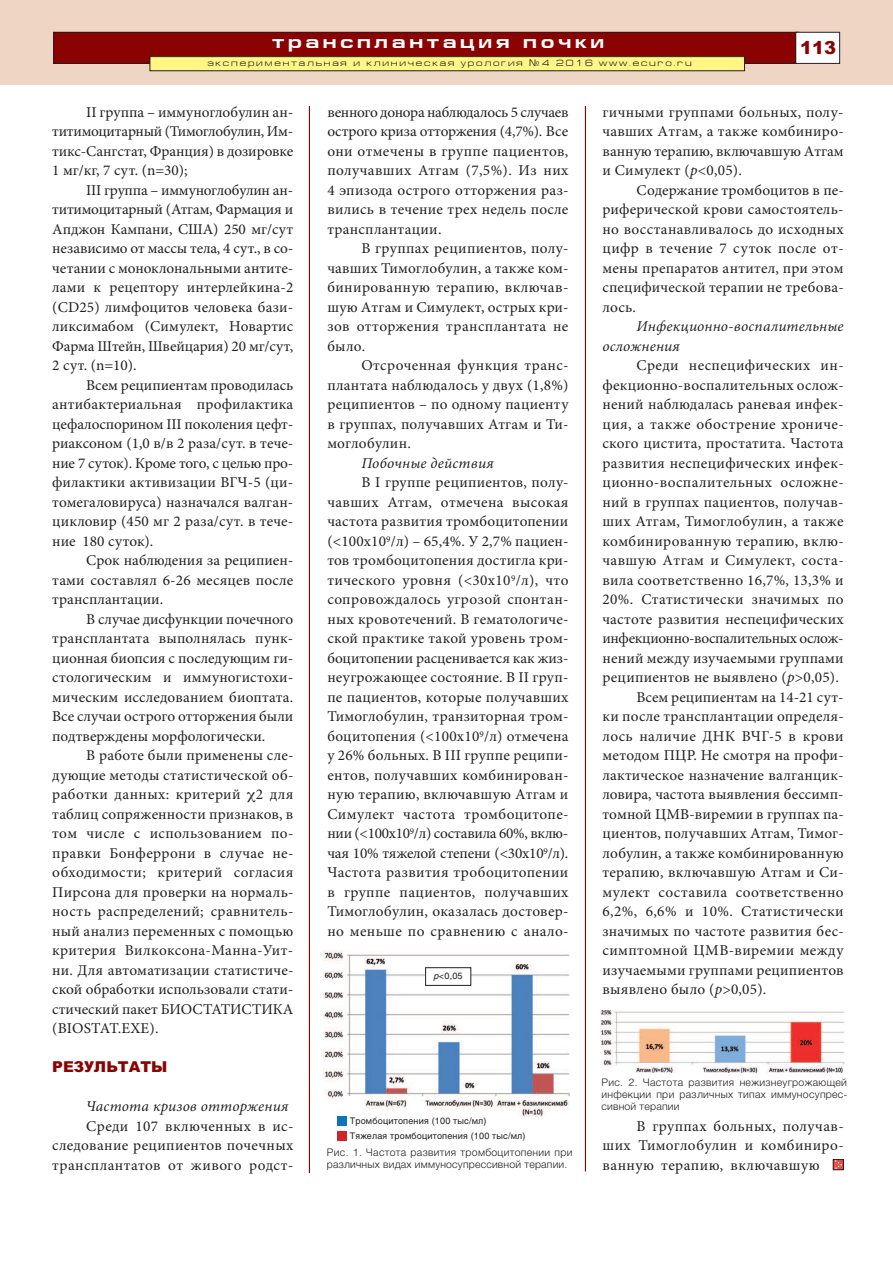
<style>
.page{position:relative;width:893px;height:1263px;background:#fff}
.page>*{position:absolute;margin:0;border:0;box-sizing:border-box;transform-origin:0 0}
.t1{font:700 18px "Europe Ext";letter-spacing:.2em;color:#fff}
.t2{font:900 18px "Arial";color:#8b0202}
.t3{font:15px/19.5px "Minion Pro";letter-spacing:.015em;color:#231f20;text-align:justify}
.t4{font:italic 15px/19.5px "Minion Pro";letter-spacing:.015em;color:#231f20}
.t5{font:15px "Minion Pro";letter-spacing:-.025em;color:#231f20}
.t6{font:900 15px "Arial";color:#8b0202}
.t7{font:300 10.5px/12px "Helvetica";letter-spacing:.03em;color:#231f20}
.t8{font:9px/15px "Helios";letter-spacing:.02em;color:#231f20}
.t9{font:9px "Europe Ext Normal";letter-spacing:.2em;color:#231f20}
.s1{font-family:"Europe"}
.s2{font-style:italic}
</style>
<div class="page">
<div style="left:0;top:0;width:893px;height:85px;background:#eed5c4"></div>
<div style="left:54px;top:32px;width:745px;height:31px;background:#8b0202"></div>
<div style="left:53px;top:32px;width:746px;height:32px;border:1px solid #231f20"></div>
<div style="left:796px;top:32px;width:44px;height:31px;background:#fff"></div>
<div style="left:795px;top:32px;width:45px;height:32px;border:1px solid #231f20"></div>
<div style="left:150px;top:57px;width:594px;height:14px;background:#fff685"></div>
<div style="left:150px;top:56px;width:595px;height:15px;border:1px solid #231f20"></div>
<hr style="left:585px;top:106px;width:1px;height:1065px;background:#8b0202">
<hr style="left:309px;top:106px;width:1px;height:1067px;background:#8b0202">
<div style="left:833px;top:1159px;width:11px;height:11px;border:1px solid #231f20"></div>
<svg style="left:834px;top:1159px;width:9px;height:10px"></svg>
<img style="left:323px;top:950px;width:247px;height:167px">
<div style="left:337px;top:1116px;width:9px;height:10px;background:#0c74bc"></div>
<div style="left:337px;top:1131px;width:9px;height:9px;background:#d1232a"></div>
<div style="left:426px;top:968px;width:45px;height:17px;background:#fff"></div>
<div style="left:425px;top:967px;width:46px;height:19px;border:1px solid #231f20"></div>
<img style="left:600px;top:1009px;width:245px;height:63px">
<p class="t1" style="left:272px;top:31px;width:333px">трансплантация почки</p>
<p class="t9" style="left:207px;top:58px;width:486px">экспериментальная и клиническая урология <span class="s1">¹</span>4 2016 www.ecuro.ru</p>
<p class="t2" style="left:800px;top:37px;width:38px">113</p>
<p class="t3" style="left:52px;top:104px;width:243px;text-indent:34px">II группа – иммуноглобулин ан&shy;титимоцитарный (Тимоглобулин, Им&shy;тикс-Сангстат, Франция) в дозировке 1 мг/кг, 7 сут. (n=30);</p>
<p class="t3" style="left:52px;top:182px;width:243px;text-indent:34px">III группа – иммуноглобулин ан&shy;титимоцитарный (Атгам, Фармация и Апджон Кампани, США) 250 мг/сут независимо от массы тела, 4 сут., в со&shy;четании с моноклональными антите&shy;лами к рецептору интерлейкина-2 (CD25) лимфоцитов человека бази&shy;ликсимабом (Симулект, Новартис Фарма Штейн, Швейцария) 20 мг/сут, 2 сут. (n=10).</p>
<p class="t3" style="left:52px;top:377px;width:243px;text-indent:34px">Всем реципиентам проводилась антибактериальная профилактика цефалоспорином III поколения цефт&shy;риаксоном (1,0 в/в 2 раза/сут. в тече&shy;ние 7 суток). Кроме того, с целью про&shy;филактики активизации ВГЧ-5 (ци&shy;томегаловируса) назначался валган&shy;цикловир (450 мг 2 раза/сут. в тече&shy;ние 180 суток).</p>
<p class="t3" style="left:52px;top:552px;width:243px;text-indent:34px">Срок наблюдения за реципиен&shy;тами составлял 6-26 месяцев после трансплантации.</p>
<p class="t3" style="left:52px;top:611px;width:243px;text-indent:34px">В случае дисфункции почечного трансплантата выполнялась пунк&shy;ционная биопсия с последующим ги&shy;стологическим и иммуногистохи&shy;мическим исследованием биоптата.<br>Все случаи острого отторжения были подтверждены морфологически.</p>
<p class="t3" style="left:52px;top:747px;width:243px;text-indent:34px">В работе были применены сле&shy;дующие методы статистической об&shy;работки данных: критерий 2 для таблиц сопряженности признаков, в том числе с использованием по&shy;правки Бонферрони в случае не&shy;обходимости; критерий согласия Пирсона для проверки на нормаль&shy;ность распределений; сравнитель&shy;ный анализ переменных с помощью критерия Вилкоксона-Манна-Уит&shy;ни. Для автоматизации статистиче&shy;ской обработки использовали стати&shy;стический пакет БИОСТАТИСТИКА (BIOSTAT.EXE).</p>
<p class="t6" style="left:52px;top:1058px;width:117px">РЕЗУЛЬТАТЫ</p>
<p class="t4" style="left:86px;top:1098px;width:204px">Частота кризов отторжения</p>
<p class="t3" style="left:52px;top:1118px;width:243px;text-indent:34px">Среди 107 включенных в ис&shy;следование реципиентов почечных трансплантатов от живого родст-</p>
<p class="t3" style="left:327px;top:104px;width:243px">венного донора наблюдалось 5 случаев острого криза отторжения (4,7%). Все они отмечены в группе пациентов, получавших Атгам (7,5%). Из них 4 эпизода острого отторжения раз&shy;вились в течение трех недель после трансплантации.</p>
<p class="t3" style="left:327px;top:240px;width:243px;text-indent:34px">В группах реципиентов, полу&shy;чавших Тимоглобулин, а также ком&shy;бинированную терапию, включав&shy;шую Aтгам и Симулект, острых кри&shy;зов отторжения трансплантата не было.</p>
<p class="t3" style="left:327px;top:357px;width:243px;text-indent:34px">Отсроченная функция транс&shy;плантата наблюдалось у двух (1,8%) реципиентов – по одному пациенту в группах, получавших Атгам и Ти&shy;моглобулин.</p>
<p class="t4" style="left:361px;top:455px;width:134px">Побочные действия</p>
<p class="t3" style="left:327px;top:474px;width:243px;text-indent:34px">В I группе реципиентов, полу&shy;чавших Атгам, отмечена высокая частота развития тромбоцитопении (&lt;100x10<sup>9</sup>/л) – 65,4%. У 2,7% пациен&shy;тов тромбоцитопения достигла кри&shy;тического уровня (&lt;30x10<sup>9</sup>/л), что сопровождалось угрозой спонтан&shy;ных кровотечений. В гематологиче&shy;ской практике такой уровень тром&shy;боцитопении расценивается как жиз&shy;неугрожающее состояние. В II груп&shy;пе пациентов, которые получавших Тимоглобулин, транзиторная тром&shy;боцитопения (&lt;100x10<sup>9</sup>/л) отмечена у 26% больных. В III группе реципи&shy;ентов, получавших комбинирован&shy;ную терапию, включавшую Aтгам и Симулект частота тромбоцитопе&shy;нии (&lt;100x10<sup>9</sup>/л) составила 60%, вклю&shy;чая 10% тяжелой степени (&lt;30x10<sup>9</sup>/л).<br>Частота развития тробоцитопении в группе пациентов, получавших Тимоглобулин, оказалась достовер&shy;но меньше по сравнению с анало-</p>
<p class="t8" style="left:434px;top:969px;width:30px"><span class="s2">p</span>&lt;0,05</p>
<p class="t3" style="left:602px;top:104px;width:243px">гичными группами больных, полу&shy;чавших Aтгам, а также комбиниро&shy;ванную терапию, включавшую Aтгам и Симулект (<span class="s2">p</span>&lt;0,05).</p>
<p class="t3" style="left:602px;top:182px;width:243px;text-indent:34px">Содержание тромбоцитов в пе&shy;риферической крови самостоятель&shy;но восстанавливалось до исходных цифр в течение 7 суток после от&shy;мены препаратов антител, при этом специфической терапии не требова&shy;лось.</p>
<p class="t4" style="left:602px;top:318px;width:243px;text-indent:34px">Инфекционно-воспалительные осложнения</p>
<p class="t3" style="left:636px;top:357px;width:209px">Среди неспецифических ин-</p>
<p class="t3" style="left:602px;top:377px;width:243px">фекционно-воспалительных ослож-</p>
<p class="t3" style="left:602px;top:396px;width:243px">нений наблюдалась раневая инфек-</p>
<p class="t3" style="left:602px;top:416px;width:243px">ция, а также обострение хрониче-</p>
<p class="t3" style="left:602px;top:435px;width:243px">ского цистита, простатита. Частота</p>
<p class="t3" style="left:602px;top:455px;width:243px">развития неспецифических инфек-</p>
<p class="t3" style="left:602px;top:474px;width:243px">ционно-воспалительных осложне-</p>
<p class="t3" style="left:602px;top:494px;width:243px">ний в группах пациентов, получав-</p>
<p class="t3" style="left:602px;top:513px;width:243px">ших Атгам, Тимоглобулин, а также</p>
<p class="t3" style="left:602px;top:533px;width:243px">комбинированную терапию, вклю-</p>
<p class="t3" style="left:602px;top:552px;width:243px">чавшую Aтгам и Симулект, соста-</p>
<p class="t3" style="left:602px;top:572px;width:243px">вила соответственно 16,7%, 13,3% и</p>
<p class="t3" style="left:602px;top:591px;width:243px">20%. Статистически значимых по</p>
<p class="t3" style="left:602px;top:611px;width:243px">частоте развития неспецифических</p>
<p class="t5" style="left:602px;top:633px;width:243px">инфекционно-воспалительных ослож-</p>
<p class="t3" style="left:602px;top:650px;width:243px">нений между изучаемыми группами</p>
<p class="t3" style="left:602px;top:669px;width:238px">реципиентов не выявлено (<span class="s2">p</span>&gt;0,05).</p>
<p class="t3" style="left:636px;top:689px;width:209px">Всем реципиентам на 14-21 сут-</p>
<p class="t3" style="left:602px;top:708px;width:243px">ки после трансплантации определя-</p>
<p class="t3" style="left:602px;top:728px;width:243px">лось наличие ДНК ВЧГ-5 в крови</p>
<p class="t3" style="left:602px;top:747px;width:243px">методом ПЦР. Не смотря на профи-</p>
<p class="t3" style="left:602px;top:767px;width:243px">лактическое назначение валганцик-</p>
<p class="t3" style="left:602px;top:786px;width:243px">ловира, частота выявления бессимп-</p>
<p class="t3" style="left:602px;top:806px;width:243px">томной ЦМВ-виремии в группах па-</p>
<p class="t3" style="left:602px;top:825px;width:243px">циентов, получавших Атгам, Тимог-</p>
<p class="t3" style="left:602px;top:845px;width:243px">лобулин, а также комбинированную</p>
<p class="t3" style="left:602px;top:864px;width:243px">терапию, включавшую Aтгам и Си-</p>
<p class="t3" style="left:602px;top:884px;width:243px">мулект составила соответственно</p>
<p class="t3" style="left:602px;top:903px;width:243px">6,2%, 6,6% и 10%. Статистически</p>
<p class="t3" style="left:602px;top:923px;width:243px">значимых по частоте развития бес-</p>
<p class="t3" style="left:602px;top:942px;width:243px">симптомной ЦМВ-виремии между</p>
<p class="t3" style="left:602px;top:962px;width:243px">изучаемыми группами реципиентов</p>
<p class="t3" style="left:602px;top:981px;width:165px">выявлено было (<span class="s2">p</span>&gt;0,05).</p>
<p class="t8" style="left:350px;top:1114px;width:177px">Tромбоцитопения (100 тыс/мл)<br>Tяжелая тромбоцитопения (100 тыс/мл)</p>
<p class="t7" style="left:327px;top:1146px;width:247px">Рис. 1. Частота развития тромбоцитопении при различных видах иммуносупрессивной терапии.</p>
<p class="t7" style="left:601px;top:1076px;width:247px;text-align:justify">Рис. 2. Частота развития нежизнеугрожающей инфекции при различных типах иммуносупрес&shy;сивной терапии</p>
<p class="t3" style="left:602px;top:1118px;width:243px;text-indent:34px">В группах больных, получав&shy;ших Тимоглобулин и комбиниро&shy;ванную терапию, включавшую</p>
</div>
